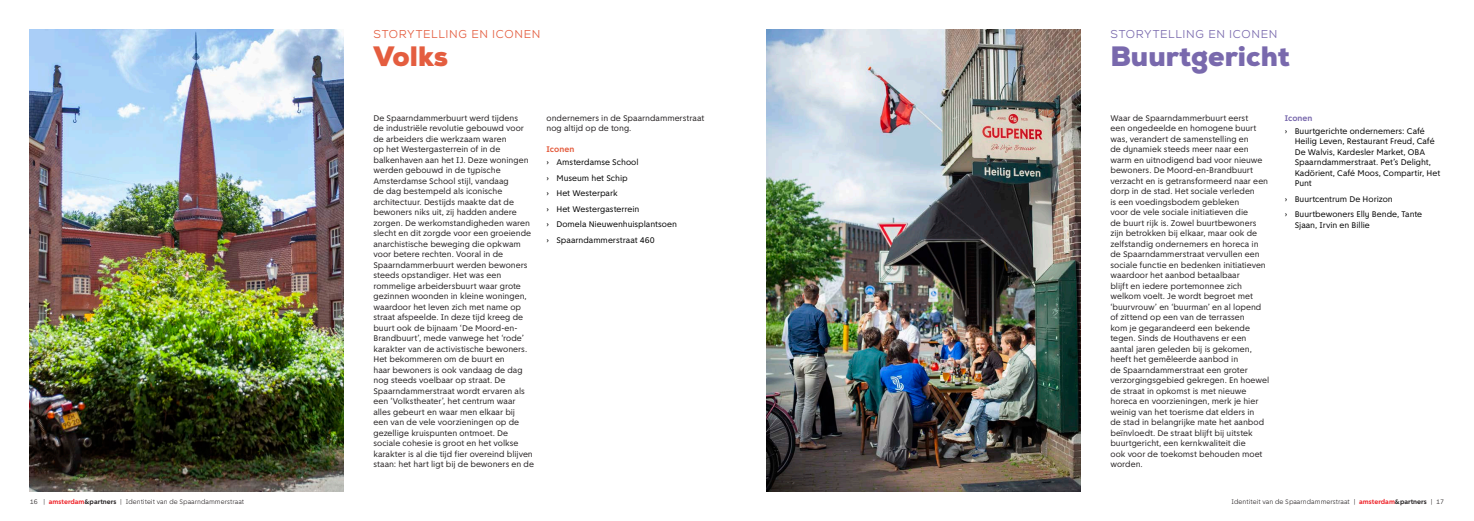
<style>
.page{position:relative;width:1474px;height:521px;background:#fff}
.page>*{position:absolute;margin:0;border:0;box-sizing:border-box;transform-origin:0 0}
.HEADER2{font:900 28px "Nexa";color:#7969ad}
.HEADER2-2{font:900 28px "Nexa";letter-spacing:-.005em;color:#e45d3f}
.SUB2{font:11.38px "Nexa";letter-spacing:.06em;color:#e45d3f}
.SUB2-2{font:11.38px "Nexa";letter-spacing:.06em;color:#7969ad}
.BODY{font:8.75px/10.5px "Amsterdam Sans";letter-spacing:-.005em;color:#231f20}
.t1{font:8.75px/10.5px "Amsterdam Sans";letter-spacing:-.005em;color:#000}
.BODY-2{font:700 8.75px "Amsterdam Sans";color:#e45d3f}
.BODY-3{font:700 8.75px "Amsterdam Sans";color:#7969ad}
.t2{font:300 7px "Amsterdam Sans";color:#231f20}
.s1{font-weight:700;color:#ee1d23}
.s2{font-weight:700}
.s3{font-size:6.91px}
</style>
<div class="page">
<img style="left:766px;top:30px;width:314px;height:461px">
<img style="left:30px;top:30px;width:314px;height:461px">
<p class="SUB2" style="left:373px;top:27px;width:168px">STORYTELLING EN ICONEN</p>
<p class="HEADER2-2" style="left:373px;top:39px;width:76px">Volks</p>
<p class="BODY" style="left:373px;top:112px;width:159px">De Spaarndammerbuurt werd tijdens<br>de industriële revolutie gebouwd voor de arbeiders die werkzaam waren<br>op het Westergasterrein of in de balkenhaven aan het IJ. Deze woningen werden gebouwd in de typische Amsterdamse School stijl, vandaag<br>de dag bestempeld als iconische architectuur. Destijds maakte dat de bewoners niks uit, zij hadden andere zorgen. De werkomstandigheden waren slecht en dit zorgde voor een groeiende anarchistische beweging die opkwam voor betere rechten. Vooral in de Spaarndammerbuurt werden bewoners steeds opstandiger. Het was een rommelige arbeidersbuurt waar grote gezinnen woonden in kleine woningen, waardoor het leven zich met name op straat afspeelde. In deze tijd kreeg de buurt ook de bijnaam ‘De Moord-en-Brandbuurt’, mede vanwege het ‘rode’ karakter van de activistische bewoners.</p>
<p class="BODY" style="left:373px;top:354px;width:162px">Het bekommeren om de buurt en<br>haar bewoners is ook vandaag de dag nog steeds voelbaar op straat. De Spaarndammerstraat wordt ervaren als een ‘Volkstheater’, het centrum waar alles gebeurt en waar men elkaar bij<br>een van de vele voorzieningen op de gezellige kruispunten ontmoet. De sociale cohesie is groot en het volkse karakter is al die tijd fier overeind blijven staan: het hart ligt bij de bewoners en de</p>
<p class="BODY" style="left:546px;top:112px;width:159px">ondernemers in de Spaarndammerstraat nog altijd op de tong.</p>
<p class="BODY-2" style="left:546px;top:144px;width:29px">Iconen</p>
<p class="t1" style="left:546px;top:157px;width:94px">› Amsterdamse School</p>
<p class="t1" style="left:546px;top:172px;width:83px">› Museum het Schip</p>
<p class="t1" style="left:546px;top:188px;width:73px">› Het Westerpark</p>
<p class="t1" style="left:546px;top:203px;width:94px">› Het Westergasterrein</p>
<p class="t1" style="left:546px;top:219px;width:132px">› Domela Nieuwenhuisplantsoen</p>
<p class="t1" style="left:546px;top:234px;width:110px">› Spaarndammerstraat 460</p>
<p class="SUB2-2" style="left:1110px;top:27px;width:168px">STORYTELLING EN ICONEN</p>
<p class="HEADER2" style="left:1110px;top:39px;width:181px">Buurtgericht</p>
<p class="BODY" style="left:1110px;top:112px;width:160px">Waar de Spaarndammerbuurt eerst<br>een ongedeelde en homogene buurt was, verandert de samenstelling en<br>de dynamiek steeds meer naar een warm en uitnodigend bad voor nieuwe bewoners. De Moord-en-Brandbuurt verzacht en is getransformeerd naar een dorp in de stad. Het sociale verleden<br>is een voedingsbodem gebleken<br>voor de vele sociale initiatieven die<br>de buurt rijk is. Zowel buurtbewoners zijn betrokken bij elkaar, maar ook de zelfstandig ondernemers en horeca in de Spaarndammerstraat vervullen een sociale functie en bedenken initiatieven waardoor het aanbod betaalbaar<br>blijft en iedere portemonnee zich welkom voelt. Je wordt begroet met ‘buurvrouw’ en ‘buurman’ en al lopend of zittend op een van de terrassen<br>kom je gegarandeerd een bekende tegen. Sinds de Houthavens er een aantal jaren geleden bij is gekomen, heeft het gemêleerde aanbod in<br>de Spaarndammerstraat een groter verzorgingsgebied gekregen. En hoewel de straat in opkomst is met nieuwe horeca en voorzieningen, merk je hier weinig van het toerisme dat elders in<br>de stad in belangrijke mate het aanbod beïnvloedt. De straat blijft bij uitstek buurtgericht, een kernkwaliteit die<br>ook voor de toekomst behouden moet worden.</p>
<p class="BODY-3" style="left:1284px;top:113px;width:29px">Iconen</p>
<p class="t1" style="left:1294px;top:125px;width:147px;text-indent:-10px">› Buurtgerichte ondernemers: Café<br>Heilig Leven, Restaurant Freud, Café<br>De Walvis, Kardesler Market, OBA<br>Spaarndammerstraat. Pet’s Delight,<br>Kadörient, Café Moos, Compartir, Het<br>Punt</p>
<p class="t1" style="left:1284px;top:193px;width:109px">› Buurtcentrum De Horizon</p>
<p class="t1" style="left:1294px;top:209px;width:129px;text-indent:-10px">› Buurtbewoners Elly Bende, Tante<br>Sjaan, Irvin en Billie</p>
<p class="t2" style="left:30px;top:497px;width:216px">16 | <span class="s1">amsterdam</span><span class="s2">&amp;partners</span> <span class="s3">|</span> Identiteit van de Spaarndammerstraat</p>
<p class="t2" style="left:1231px;top:497px;width:214px">Identiteit van de Spaarndammerstraat | <span class="s1">amsterdam</span><span class="s2">&amp;partners</span> | 17</p>
</div>
